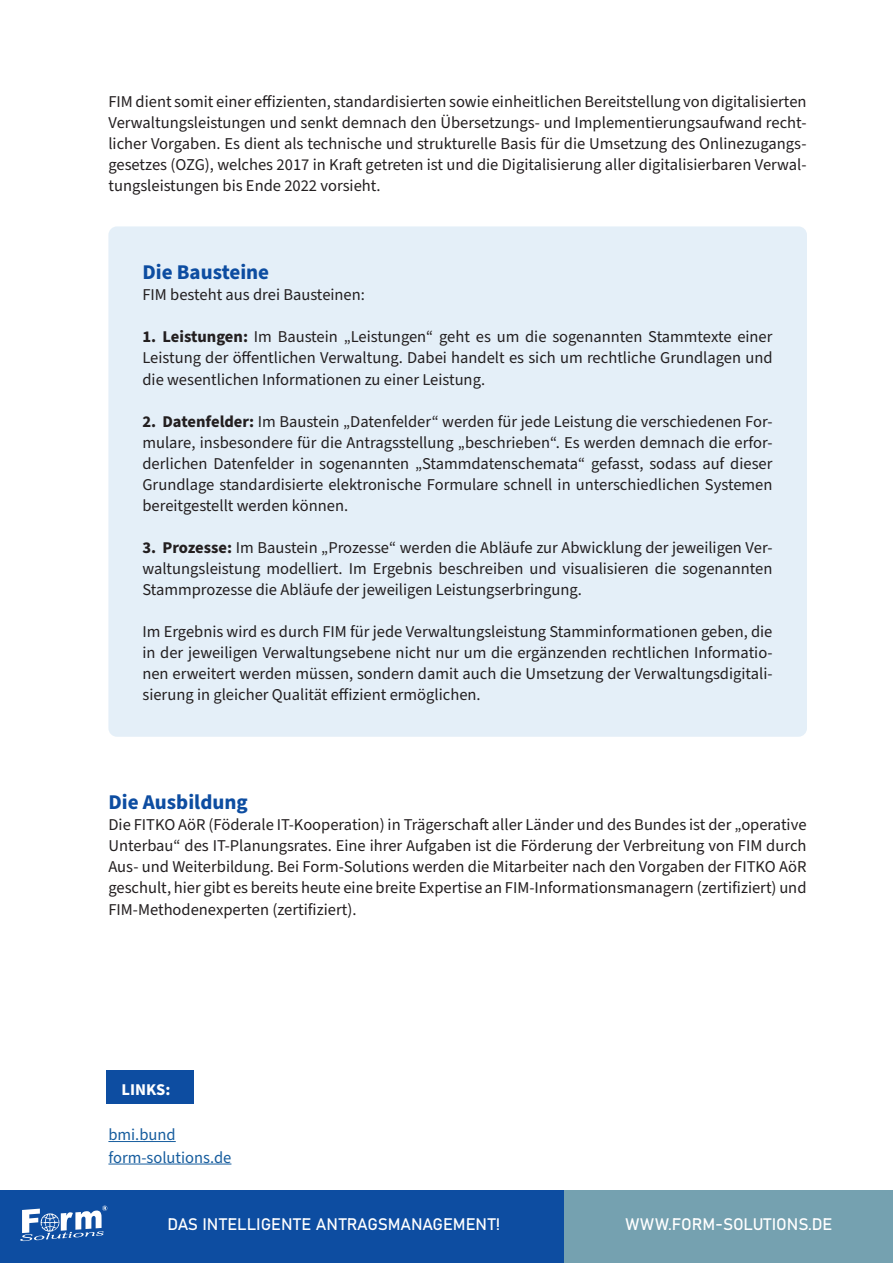
<style>
.page{position:relative;width:893px;height:1263px;background:#fff}
.page>*{position:absolute;margin:0;border:0;box-sizing:border-box;transform-origin:0 0}
.t1{font:700 21px "Source Sans Pro";color:#0d4da1}
.t2{font:16.5px/21px "Source Sans Pro";color:#231f20;text-align:justify}
.t3{font:16.5px "Bahnschrift";color:#fff}
.t4{font:16.5px "Source Sans Pro";color:#175d9e}
.t5{font:700 16.5px "Source Sans Pro";color:#fff}
.s1{font-weight:700}
</style>
<div class="page">
<div style="left:108px;top:226px;width:699px;height:511px;background:#e4eff8;border-radius:9px"></div>
<div style="left:106px;top:1070px;width:87px;height:34px;background:#0d4da1"></div>
<div style="left:0;top:1191px;width:565px;height:72px;background:#0d4da1"></div>
<div style="left:565px;top:1191px;width:328px;height:72px;background:#75a1b0"></div>
<svg style="left:20px;top:1205px;width:87px;height:36px"></svg>
<hr style="left:108px;top:1141px;width:68px;height:1px;background:#175d9e">
<hr style="left:108px;top:1163px;width:123px;height:1px;background:#175d9e">
<p class="t2" style="left:108px;top:92px;width:700px">FIM dient somit einer effizienten, standardisierten sowie einheitlichen Bereitstellung von digitalisierten Verwaltungsleistungen und senkt demnach den Übersetzungs- und Implementierungsaufwand recht&shy;licher Vorgaben. Es dient als technische und strukturelle Basis für die Umsetzung des Onlinezugangs&shy;gesetzes (OZG), welches 2017 in Kraft getreten ist und die Digitalisierung aller digitalisierbaren Verwal&shy;tungsleistungen bis Ende 2022 vorsieht.</p>
<p class="t1" style="left:142px;top:258px;width:128px">Die Bausteine</p>
<p class="t2" style="left:142px;top:285px;width:224px">FIM besteht aus drei Bausteinen:</p>
<p class="t2" style="left:142px;top:327px;width:632px"><span class="s1">1. Leistungen:</span> Im Baustein „Leistungen“ geht es um die sogenannten Stammtexte einer Leistung der öffentlichen Verwaltung. Dabei handelt es sich um rechtliche Grundlagen und die wesentlichen Informationen zu einer Leistung.</p>
<p class="t2" style="left:142px;top:411px;width:632px"><span class="s1">2. Datenfelder:</span> Im Baustein „Datenfelder“ werden für jede Leistung die verschiedenen For&shy;mulare, insbesondere für die Antragsstellung „beschrieben“. Es werden demnach die erfor&shy;derlichen Datenfelder in sogenannten „Stammdatenschemata“ gefasst, sodass auf dieser Grundlage standardisierte elektronische Formulare schnell in unterschiedlichen Systemen bereitgestellt werden können.</p>
<p class="t2" style="left:142px;top:537px;width:632px"><span class="s1">3. Prozesse:</span> Im Baustein „Prozesse“ werden die Abläufe zur Abwicklung der jeweiligen Ver&shy;waltungsleistung modelliert. Im Ergebnis beschreiben und visualisieren die sogenannten Stammprozesse die Abläufe der jeweiligen Leistungserbringung.</p>
<p class="t2" style="left:142px;top:621px;width:632px">Im Ergebnis wird es durch FIM für jede Verwaltungsleistung Stamminformationen geben, die in der jeweiligen Verwaltungsebene nicht nur um die ergänzenden rechtlichen Informatio&shy;nen erweitert werden müssen, sondern damit auch die Umsetzung der Verwaltungsdigitali&shy;sierung in gleicher Qualität effizient ermöglichen.</p>
<p class="t1" style="left:108px;top:787px;width:141px">Die Ausbildung</p>
<p class="t2" style="left:108px;top:814px;width:700px">Die FITKO AöR (Föderale IT-Kooperation) in Trägerschaft aller Länder und des Bundes ist der „operative Unterbau“ des IT-Planungsrates. Eine ihrer Aufgaben ist die Förderung der Verbreitung von FIM durch Aus- und Weiterbildung. Bei Form-Solutions werden die Mitarbeiter nach den Vorgaben der FITKO AöR geschult, hier gibt es bereits heute eine breite Expertise an FIM-Informationsmanagern (zertifiziert) und</p>
<p class="t2" style="left:108px;top:900px;width:250px">FIM-Methodenexperten (zertifiziert).</p>
<p class="t5" style="left:122px;top:1078px;width:50px">LINKS:</p>
<p class="t4" style="left:108px;top:1124px;width:69px">bmi.bund</p>
<p class="t4" style="left:108px;top:1146px;width:125px">form-solutions.de</p>
<p class="t3" style="left:167px;top:1212px;width:334px">DAS INTELLIGENTE ANTRAGSMANAGEMENT!</p>
<p class="t3" style="left:625px;top:1212px;width:208px">WWW.FORM-SOLUTIONS.DE</p>
</div>
